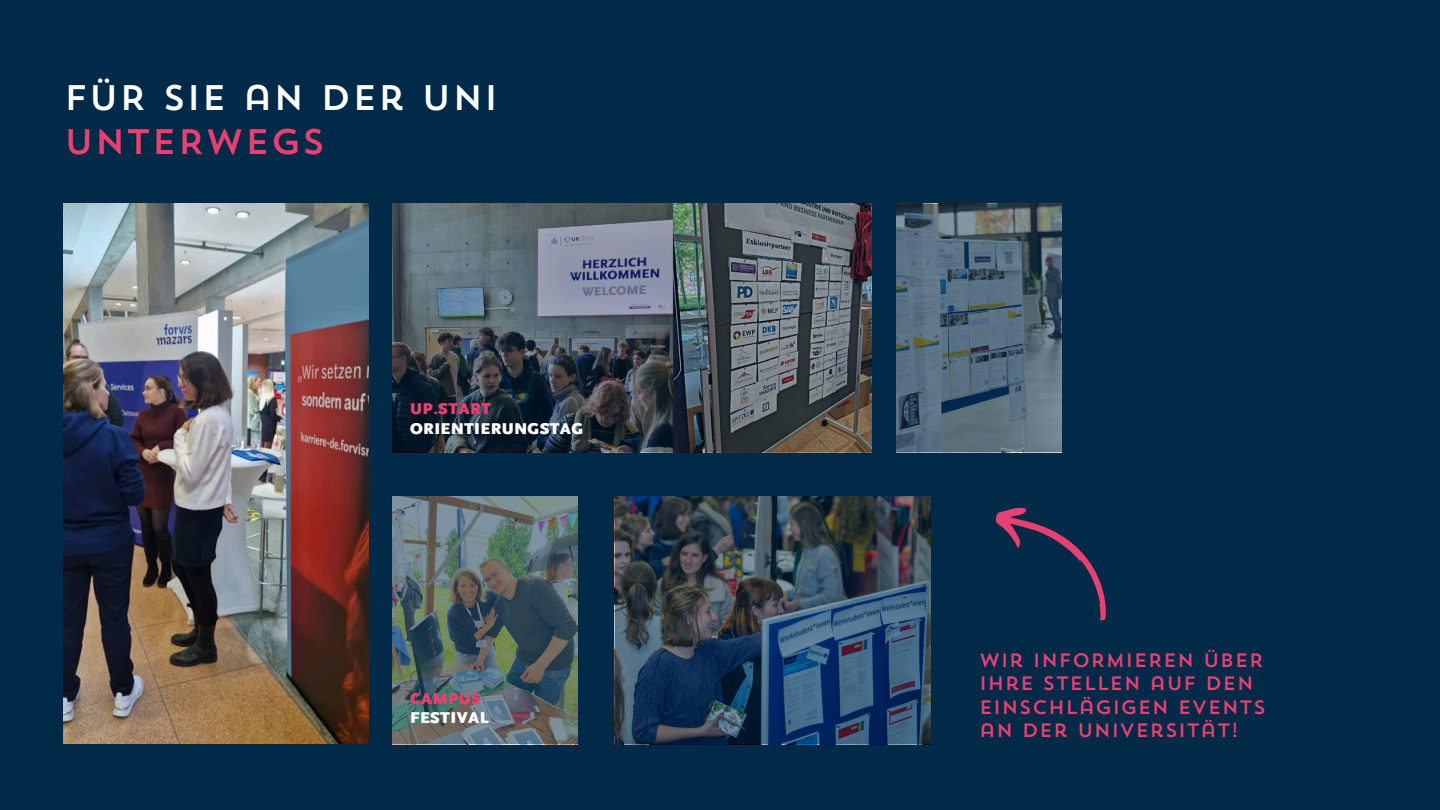
<style>
.page{position:relative;width:1440px;height:810px;background:#002a47}
.page>*{position:absolute;margin:0;border:0;box-sizing:border-box;transform-origin:0 0}
.t1{font:35.4px/43.5px "Trend Sans One";letter-spacing:.01em;color:#fff}
.t2{font:19.4px/23.2px "Trend Sans One";letter-spacing:.01em;color:#e84071}
.t3{font:900 16.4px "Scala Sans Pro";letter-spacing:.02em;color:#fff}
.t4{font:900 16.4px "Scala Sans Pro";letter-spacing:.02em;color:#e84071}
.s1{color:#e84071}
</style>
<div class="page">
<img style="left:64px;top:203px;width:304px;height:541px">
<svg style="left:995px;top:507px;width:111px;height:114px"></svg>
<img style="left:392px;top:203px;width:479px;height:249px">
<img style="left:392px;top:497px;width:186px;height:247px">
<svg style="left:896px;top:205px;width:166px;height:247px"></svg>
<img style="left:615px;top:497px;width:316px;height:247px">
<h1 class="t1" style="left:64px;top:80px;width:436px">FÜR SIE AN DER UNI<br><span class="s1">UNTERWEGS</span></h1>
<p class="t4" style="left:410px;top:402px;width:82px">UP.START</p>
<p class="t3" style="left:410px;top:421px;width:175px">ORIENTIERUNGSTAG</p>
<p class="t4" style="left:410px;top:692px;width:72px">CAMPUS</p>
<p class="t3" style="left:410px;top:711px;width:80px">FESTIVAL</p>
<p class="t2" style="left:979px;top:651px;width:288px">WIR INFORMIEREN ÜBER<br>IHRE STELLEN AUF DEN<br>EINSCHLÄGIGEN EVENTS<br>AN DER UNIVERSITÄT!</p>
</div>
